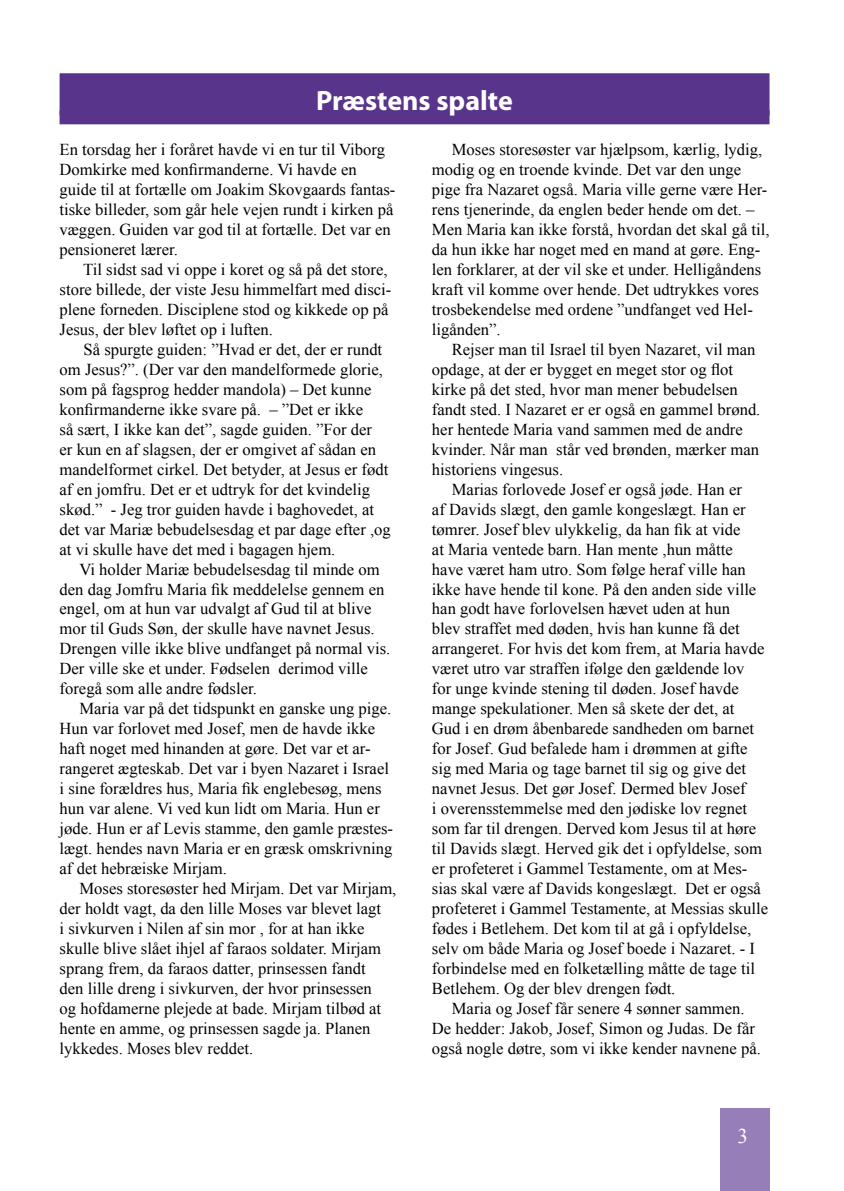
<style>
.page{position:relative;width:844px;height:1191px;background:#fff}
.page>*{position:absolute;margin:0;border:0;box-sizing:border-box;transform-origin:0 0}
.t1{font:700 28px "Myriad Pro";color:#fff}
.t2{font:21px "Times New Roman";color:#fff}
.t3{font:16.62px/19.9px "Times New Roman";color:#000}
</style>
<div class="page">
<div style="left:719px;top:1108px;width:50px;height:83px;background:#967eb9"></div>
<div style="left:60px;top:73px;width:709px;height:42px;background:#58348b"></div>
<div style="left:60px;top:110px;width:709px;height:14px;background:#58348b"></div>
<h1 class="t1" style="left:316px;top:83px;width:198px">Præstens spalte</h1>
<p class="t3" style="left:60px;top:140px;width:337px">En torsdag her i foråret havde vi en tur til Viborg Domkirke med konfirmanderne. Vi havde en guide til at fortælle om Joakim Skovgaards fantas&shy;tiske billeder, som går hele vejen rundt i kirken på væggen. Guiden var god til at fortælle. Det var en pensioneret lærer.</p>
<p class="t3" style="left:60px;top:259px;width:333px;text-indent:24px">Til sidst sad vi oppe i koret og så på det store, store billede, der viste Jesu himmelfart med disci&shy;plene forneden. Disciplene stod og kikkede op på Jesus, der blev løftet op i luften.</p>
<p class="t3" style="left:60px;top:339px;width:333px;text-indent:24px">Så spurgte guiden: ”Hvad er det, der er rundt om Jesus?”. (Der var den mandelformede glorie, som på fagsprog hedder mandola) – Det kunne konfirmanderne ikke svare på. – ”Det er ikke<br>så sært, I ikke kan det”, sagde guiden. ”For der<br>er kun en af slagsen, der er omgivet af sådan en mandelformet cirkel. Det betyder, at Jesus er født af en jomfru. Det er et udtryk for det kvindelig skød.” - Jeg tror guiden havde i baghovedet, at det var Mariæ bebudelsesdag et par dage efter ,og at vi skulle have det med i bagagen hjem.</p>
<p class="t3" style="left:60px;top:559px;width:332px;text-indent:20px">Vi holder Mariæ bebudelsesdag til minde om den dag Jomfru Maria fik meddelelse gennem en engel, om at hun var udvalgt af Gud til at blive mor til Guds Søn, der skulle have navnet Jesus.<br>Drengen ville ikke blive undfanget på normal vis.<br>Der ville ske et under. Fødselen derimod ville foregå som alle andre fødsler.</p>
<p class="t3" style="left:60px;top:698px;width:335px;text-indent:20px">Maria var på det tidspunkt en ganske ung pige.<br>Hun var forlovet med Josef, men de havde ikke haft noget med hinanden at gøre. Det var et ar&shy;rangeret ægteskab. Det var i byen Nazaret i Israel i sine forældres hus, Maria fik englebesøg, mens hun var alene. Vi ved kun lidt om Maria. Hun er jøde. Hun er af Levis stamme, den gamle præstes&shy;lægt. hendes navn Maria er en græsk omskrivning af det hebræiske Mirjam.</p>
<p class="t3" style="left:60px;top:878px;width:338px;text-indent:20px">Moses storesøster hed Mirjam. Det var Mirjam, der holdt vagt, da den lille Moses var blevet lagt<br>i sivkurven i Nilen af sin mor , for at han ikke skulle blive slået ihjel af faraos soldater. Mirjam sprang frem, da faraos datter, prinsessen fandt<br>den lille dreng i sivkurven, der hvor prinsessen<br>og hofdamerne plejede at bade. Mirjam tilbød at hente en amme, og prinsessen sagde ja. Planen lykkedes. Moses blev reddet.</p>
<p class="t3" style="left:432px;top:140px;width:339px;text-indent:20px">Moses storesøster var hjælpsom, kærlig, lydig, modig og en troende kvinde. Det var den unge pige fra Nazaret også. Maria ville gerne være Her&shy;rens tjenerinde, da englen beder hende om det. – Men Maria kan ikke forstå, hvordan det skal gå til, da hun ikke har noget med en mand at gøre. Eng&shy;len forklarer, at der vil ske et under. Helligåndens kraft vil komme over hende. Det udtrykkes vores trosbekendelse med ordene ”undfanget ved Hel&shy;ligånden”.</p>
<p class="t3" style="left:432px;top:339px;width:330px;text-indent:20px">Rejser man til Israel til byen Nazaret, vil man opdage, at der er bygget en meget stor og flot kirke på det sted, hvor man mener bebudelsen fandt sted. I Nazaret er er også en gammel brønd. her hentede Maria vand sammen med de andre kvinder. Når man står ved brønden, mærker man historiens vingesus.</p>
<p class="t3" style="left:432px;top:479px;width:338px;text-indent:20px">Marias forlovede Josef er også jøde. Han er<br>af Davids slægt, den gamle kongeslægt. Han er tømrer. Josef blev ulykkelig, da han fik at vide<br>at Maria ventede barn. Han mente ,hun måtte have været ham utro. Som følge heraf ville han ikke have hende til kone. På den anden side ville han godt have forlovelsen hævet uden at hun<br>blev straffet med døden, hvis han kunne få det arrangeret. For hvis det kom frem, at Maria havde været utro var straffen ifølge den gældende lov<br>for unge kvinde stening til døden. Josef havde mange spekulationer. Men så skete der det, at<br>Gud i en drøm åbenbarede sandheden om barnet for Josef. Gud befalede ham i drømmen at gifte sig med Maria og tage barnet til sig og give det navnet Jesus. Det gør Josef. Dermed blev Josef<br>i overensstemmelse med den jødiske lov regnet som far til drengen. Derved kom Jesus til at høre til Davids slægt. Herved gik det i opfyldelse, som er profeteret i Gammel Testamente, om at Mes&shy;sias skal være af Davids kongeslægt. Det er også profeteret i Gammel Testamente, at Messias skulle fødes i Betlehem. Det kom til at gå i opfyldelse, selv om både Maria og Josef boede i Nazaret. - I forbindelse med en folketælling måtte de tage til Betlehem. Og der blev drengen født.</p>
<p class="t3" style="left:432px;top:997px;width:330px;text-align:center">Maria og Josef får senere 4 sønner sammen.<br>De hedder: Jakob, Josef, Simon og Judas. De får også nogle døtre, som vi ikke kender navnene på.</p>
<p class="t2" style="left:737px;top:1121px;width:12px">3</p>
</div>
